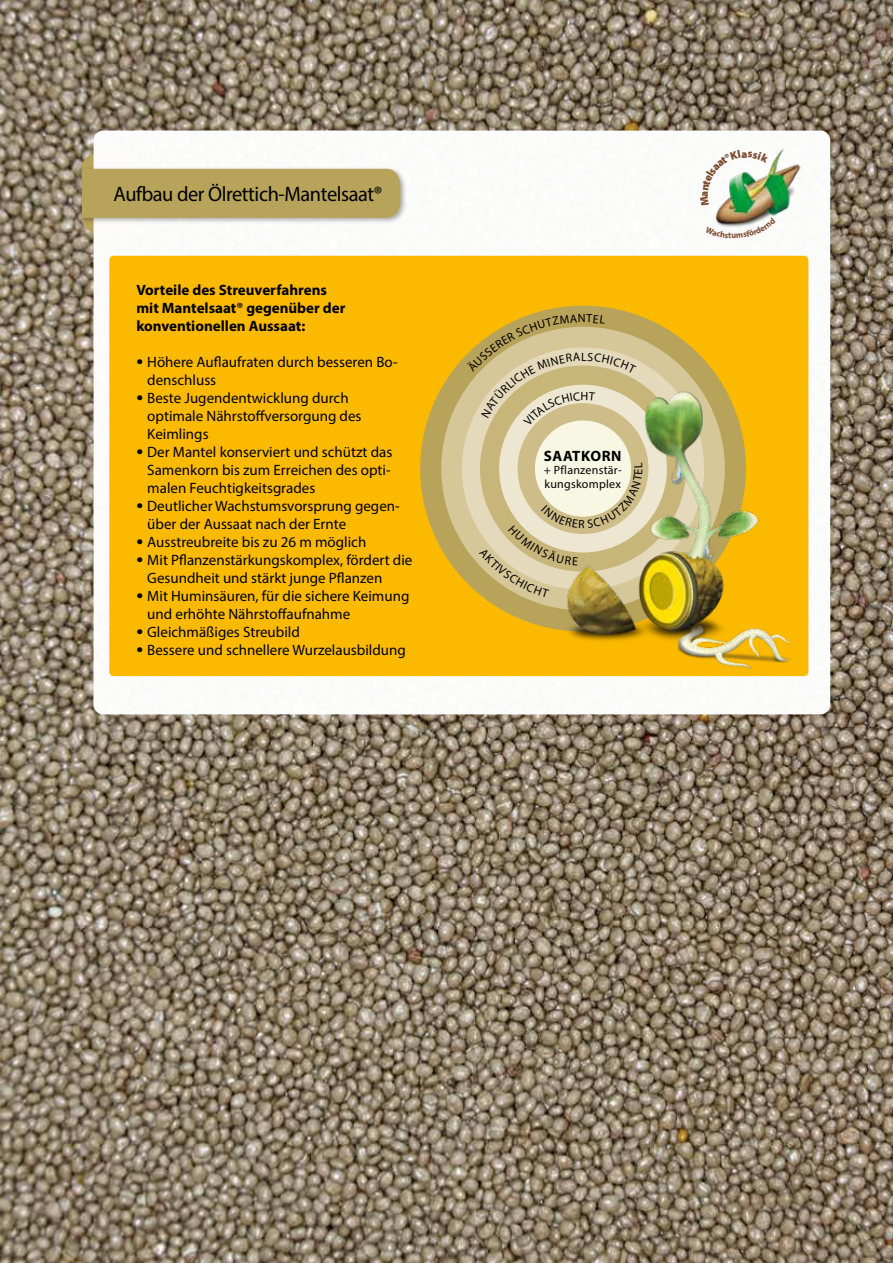
<style>
.page{position:relative;width:893px;height:1263px;background:#fff}
.page>*{position:absolute;margin:0;border:0;box-sizing:border-box;transform-origin:0 0}
.t1{font:21px "Myriad Pro";letter-spacing:-.02em;color:#000}
.t2{font:15px/18px "Myriad Pro";color:#000}
.t3{font:700 15px/18px "Myriad Pro";color:#000}
.t4{font:700 15px "Myriad Pro";letter-spacing:.04em;color:#000}
.t5{font:12px/13.5px "Myriad Pro";letter-spacing:.02em;color:#000}
.s1{font-size:24px}
</style>
<div class="page">
<img style="left:0;top:0;width:893px;height:1263px">
<div style="left:94px;top:131px;width:736px;height:583px;background:#fff;border-radius:10px"></div>
<div style="left:109px;top:256px;width:699px;height:420px;background:#fbba00;border-radius:4px"></div>
<div style="left:79px;top:166px;width:328px;height:58px;background:#000;opacity:.3"></div>
<svg style="left:82px;top:152px;width:318px;height:83px"></svg>
<div style="left:420px;top:306px;width:326px;height:325px;background:#b8a35a;border-radius:50%"></div>
<div style="left:441px;top:327px;width:284px;height:283px;background:#d6c799;border-radius:50%"></div>
<svg style="left:462px;top:347px;width:242px;height:243px;background:#dccfa8"></svg>
<div style="left:499px;top:385px;width:168px;height:167px;background:#ede6d0;border-radius:50%"></div>
<div style="left:518px;top:403px;width:130px;height:131px;background:#cfbd89;border-radius:50%"></div>
<div style="left:535px;top:420px;width:96px;height:97px;background:#f8f7e3;border-radius:50%"></div>
<img style="left:551px;top:385px;width:257px;height:292px">
<img style="left:716px;top:148px;width:85px;height:69px">
<svg style="left:466px;top:314px;width:170px;height:112px"></svg>
<svg style="left:479px;top:462px;width:164px;height:136px"></svg>
<img style="left:716px;top:150px;width:53px;height:56px">
<svg style="left:715px;top:217px;width:54px;height:10px"></svg>
<h1 class="t1" style="left:114px;top:181px;width:270px">Aufbau der Ölrettich-Mantelsaat®</h1>
<p class="t3" style="left:136px;top:280px;width:211px">Vorteile des Streuverfahrens mit Mantelsaat® gegenüber der konventionellen Aussaat:</p>
<p class="t2" style="left:147px;top:353px;width:252px;text-indent:-11px"><span class="s1">•</span> Höhere Auflaufraten durch besseren Bo&shy;denschluss</p>
<p class="t2" style="left:147px;top:389px;width:216px;text-indent:-11px"><span class="s1">•</span> Beste Jugendentwicklung durch optimale Nährstoffversorgung des<br>Keimlings</p>
<p class="t2" style="left:147px;top:443px;width:247px;text-align:justify;text-indent:-11px"><span class="s1">•</span> Der Mantel konserviert und schützt das Samenkorn bis zum Erreichen des opti&shy;malen Feuchtigkeitsgrades</p>
<p class="t2" style="left:147px;top:497px;width:254px;text-indent:-11px"><span class="s1">•</span> Deutlicher Wachstumsvorsprung gegen&shy;über der Aussaat nach der Ernte</p>
<p class="t2" style="left:136px;top:533px;width:231px"><span class="s1">•</span> Ausstreubreite bis zu 26 m möglich</p>
<p class="t2" style="left:147px;top:551px;width:267px;text-indent:-11px"><span class="s1">•</span> Mit Pflanzenstärkungskomplex, fördert die<br>Gesundheit und stärkt junge Pflanzen</p>
<p class="t2" style="left:147px;top:587px;width:264px;text-indent:-11px"><span class="s1">•</span> Mit Huminsäuren, für die sichere Keimung und erhöhte Nährstoffaufnahme</p>
<p class="t2" style="left:136px;top:623px;width:165px"><span class="s1">•</span> Gleichmäßiges Streubild</p>
<p class="t2" style="left:136px;top:641px;width:271px"><span class="s1">•</span> Bessere und schnellere Wurzelausbildung</p>
<p class="t4" style="left:544px;top:446px;width:79px">SAATKORN</p>
<p class="t5" style="left:544px;top:463px;width:79px">+ Pflanzenstär&shy;kungskomplex</p>
</div>
